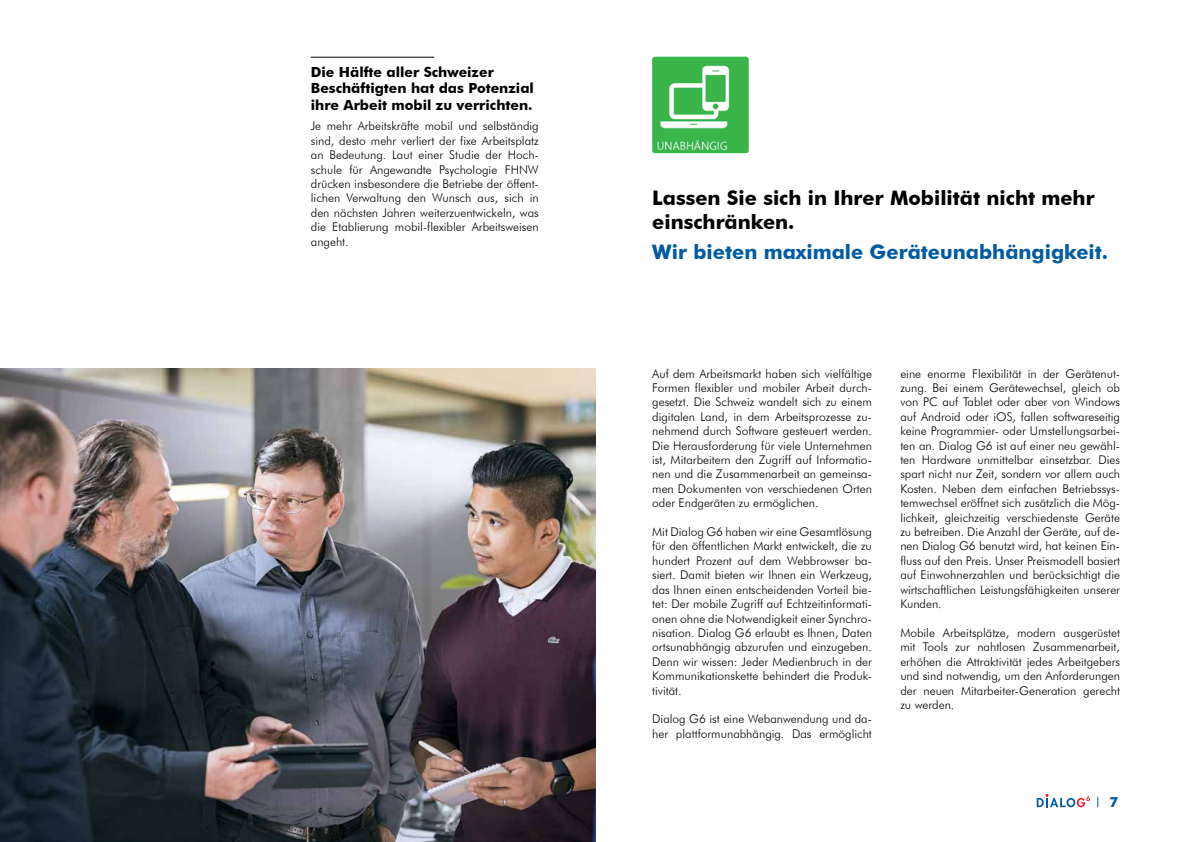
<style>
.page{position:relative;width:1191px;height:842px;background:#fff}
.page>*{position:absolute;margin:0;border:0;box-sizing:border-box;transform-origin:0 0}
.t1{font:700 20px/24px "Futura BT";color:#000}
.t2{font:700 20px "Futura BT";color:#005ba0}
.t3{font:700 14px/16.8px "Futura BT";color:#000}
.t4{font:700 14px "Futura BT";color:#005ba0}
.t5{font:300 12px/14.4px "Futura BT";color:#000;text-align:justify}
</style>
<div class="page">
<svg style="left:1036px;top:794px;width:54px;height:13px"></svg>
<img style="left:0;top:369px;width:595px;height:473px">
<img style="left:652px;top:57px;width:96px;height:96px">
<hr style="left:311px;top:57px;width:123px;height:1px;background:#000">
<p class="t3" style="left:311px;top:63px;width:225px">Die Hälfte aller Schweizer<br>Beschäftigten hat das Potenzial ihre Arbeit mobil zu verrichten.</p>
<p class="t5" style="left:311px;top:119px;width:229px">Je mehr Arbeitskräfte mobil und selbständig sind, desto mehr verliert der fixe Arbeitsplatz an Bedeutung. Laut einer Studie der Hoch&shy;schule für Angewandte Psychologie FHNW drücken insbesondere die Betriebe der öffent&shy;lichen Verwaltung den Wunsch aus, sich in den nächsten Jahren weiterzuentwickeln, was die Etablierung mobil-flexibler Arbeitsweisen angeht.</p>
<h1 class="t1" style="left:652px;top:186px;width:444px">Lassen Sie sich in Ihrer Mobilität nicht mehr einschränken.</h1>
<h1 class="t2" style="left:652px;top:240px;width:457px">Wir bieten maximale Geräteunabhängigkeit.</h1>
<p class="t5" style="left:652px;top:366px;width:221px">Auf dem Arbeitsmarkt haben sich vielfältige Formen flexibler und mobiler Arbeit durch&shy;gesetzt. Die Schweiz wandelt sich zu einem digitalen Land, in dem Arbeitsprozesse zu&shy;nehmend durch Software gesteuert werden.<br>Die Herausforderung für viele Unternehmen ist, Mitarbeitern den Zugriff auf Informatio&shy;nen und die Zusammenarbeit an gemeinsa&shy;men Dokumenten von verschiedenen Orten oder Endgeräten zu ermöglichen.</p>
<p class="t5" style="left:652px;top:524px;width:221px">Mit Dialog G6 haben wir eine Gesamtlösung für den öffentlichen Markt entwickelt, die zu hundert Prozent auf dem Webbrowser ba&shy;siert. Damit bieten wir Ihnen ein Werkzeug, das Ihnen einen entscheidenden Vorteil bie&shy;tet: Der mobile Zugriff auf Echtzeitinformati&shy;onen ohne die Notwendigkeit einer Synchro&shy;nisation. Dialog G6 erlaubt es Ihnen, Daten ortsunabhängig abzurufen und einzugeben.<br>Denn wir wissen: Jeder Medienbruch in der Kommunikationskette behindert die Produk&shy;tivität.</p>
<p class="t5" style="left:652px;top:712px;width:221px">Dialog G6 ist eine Webanwendung und da&shy;her plattformunabhängig. Das ermöglicht</p>
<p class="t5" style="left:900px;top:366px;width:221px">eine enorme Flexibilität in der Gerätenut&shy;zung. Bei einem Gerätewechsel, gleich ob von PC auf Tablet oder aber von Windows auf Android oder iOS, fallen softwareseitig keine Programmier- oder Umstellungsarbei&shy;ten an. Dialog G6 ist auf einer neu gewähl&shy;ten Hardware unmittelbar einsetzbar. Dies spart nicht nur Zeit, sondern vor allem auch Kosten. Neben dem einfachen Betriebssys&shy;temwechsel eröffnet sich zusätzlich die Mög&shy;lichkeit, gleichzeitig verschiedenste Geräte zu betreiben. Die Anzahl der Geräte, auf de&shy;nen Dialog G6 benutzt wird, hat keinen Ein&shy;fluss auf den Preis. Unser Preismodell basiert auf Einwohnerzahlen und berücksichtigt die wirtschaftlichen Leistungsfähigkeiten unserer Kunden.</p>
<p class="t5" style="left:900px;top:625px;width:221px">Mobile Arbeitsplätze, modern ausgerüstet mit Tools zur nahtlosen Zusammenarbeit, erhöhen die Attraktivität jedes Arbeitgebers und sind notwendig, um den Anforderungen der neuen Mitarbeiter-Generation gerecht zu werden.</p>
<p class="t4" style="left:1109px;top:794px;width:10px">7</p>
</div>
